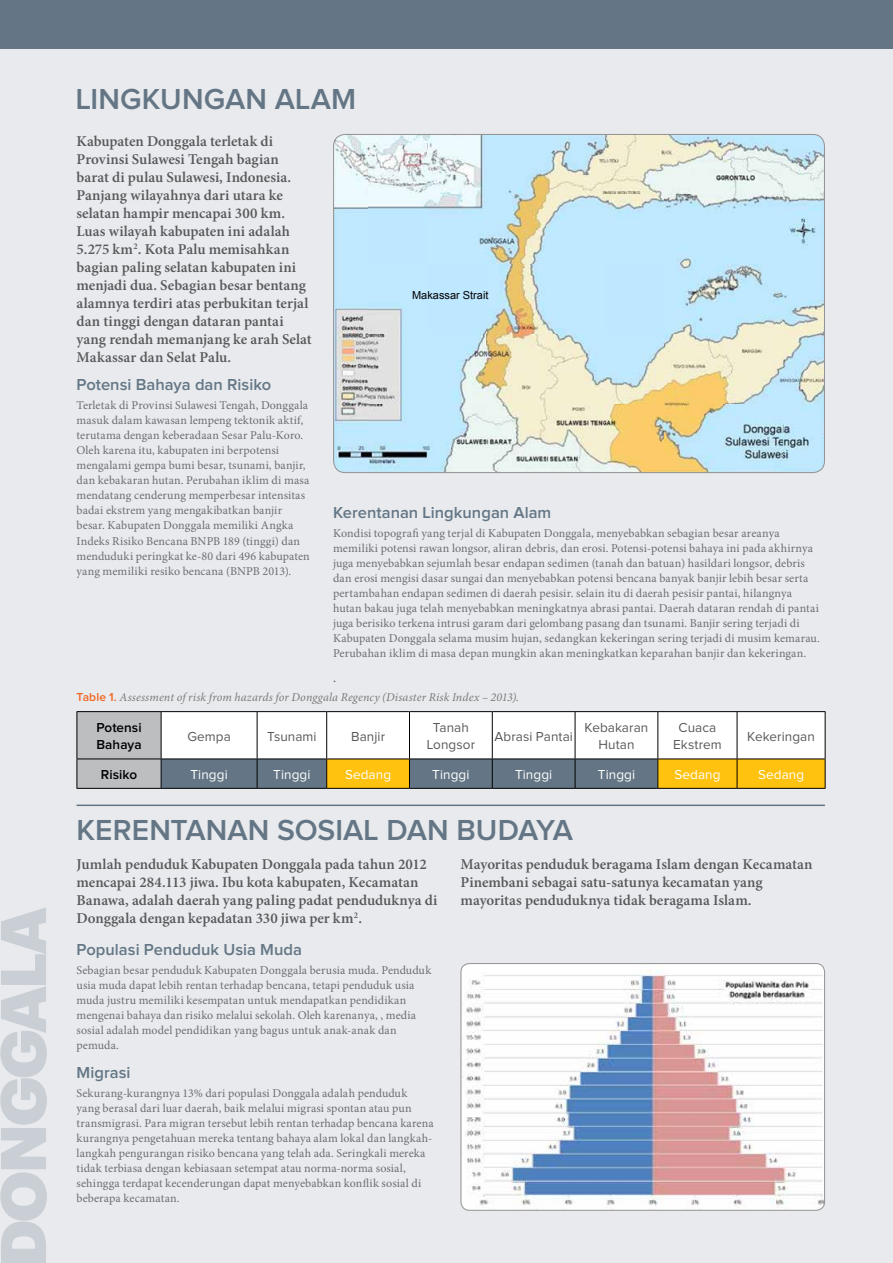
<style>
.page{position:relative;width:893px;height:1263px;background:#fff}
.page>*{position:absolute;margin:0;border:0;box-sizing:border-box;transform-origin:0 0}
.t1{font:900 63px "Graphik";letter-spacing:-.04em;color:#c9cfd4}
.t2{font:600 30px "Proxima Nova";color:#647685}
.t3{font:600 16.5px "Proxima Nova";color:#647685}
.t4{font:600 15px/18px "Minion Pro";color:#58595b}
.t5{font:13.5px/16.5px "Proxima Nova";letter-spacing:.005em;color:#58595b;text-align:center}
.t6{font:13.5px "Proxima Nova";letter-spacing:.005em;color:#fff}
.t7{font:600 13.5px/16.5px "Proxima Nova";letter-spacing:.005em;color:#000}
.t8{font:13.5px "Minion Pro";color:#58595b}
.t9{font:12px/15px "Minion Pro";letter-spacing:.01em;color:#6d6e71}
.t10{font:italic 12px "Minion Pro";letter-spacing:.01em;color:#7d7b7b}
.t11{font:10.95px "Arial";color:#000}
.s1{font-family:"Proxima Nova";font-weight:600;font-style:normal;color:#f26522}
</style>
<div class="page">
<div style="left:0;top:2px;width:893px;height:1261px;background:#e8eaed"></div>
<div style="left:0;top:0;width:893px;height:49px;background:#647685"></div>
<hr style="left:77px;top:804px;width:748px;height:2px;background:#647685">
<img style="left:461px;top:963px;width:364px;height:247px">
<div style="left:461px;top:963px;width:364px;height:247px;border:1px solid #939191;border-radius:9px"></div>
<hr style="left:77px;top:711px;width:84px;height:1px;background:#000">
<hr style="left:161px;top:711px;width:96px;height:1px;background:#000">
<hr style="left:257px;top:711px;width:70px;height:1px;background:#000">
<hr style="left:327px;top:711px;width:82px;height:1px;background:#000">
<hr style="left:409px;top:711px;width:83px;height:1px;background:#000">
<hr style="left:492px;top:711px;width:83px;height:1px;background:#000">
<hr style="left:575px;top:711px;width:83px;height:1px;background:#000">
<hr style="left:658px;top:711px;width:79px;height:1px;background:#000">
<hr style="left:737px;top:711px;width:88px;height:1px;background:#000">
<svg style="left:77px;top:712px;width:749px;height:76px;background:#cfccb8"></svg>
<hr style="left:77px;top:788px;width:84px;height:1px;background:#000">
<hr style="left:161px;top:788px;width:96px;height:1px;background:#000">
<hr style="left:257px;top:788px;width:70px;height:1px;background:#000">
<hr style="left:327px;top:788px;width:82px;height:1px;background:#000">
<hr style="left:409px;top:788px;width:83px;height:1px;background:#000">
<hr style="left:492px;top:788px;width:83px;height:1px;background:#000">
<hr style="left:575px;top:788px;width:83px;height:1px;background:#000">
<hr style="left:658px;top:788px;width:79px;height:1px;background:#000">
<hr style="left:737px;top:788px;width:88px;height:1px;background:#000">
<img style="left:368px;top:136px;width:415px;height:335px">
<svg style="left:334px;top:134px;width:34px;height:339px"></svg>
<hr style="left:368px;top:474px;width:60px;height:1px;background:#000">
<hr style="left:428px;top:474px;width:59px;height:1px;background:#000">
<hr style="left:487px;top:474px;width:59px;height:1px;background:#000">
<hr style="left:546px;top:474px;width:59px;height:1px;background:#000">
<hr style="left:605px;top:474px;width:59px;height:1px;background:#000">
<hr style="left:664px;top:474px;width:60px;height:1px;background:#000">
<hr style="left:724px;top:474px;width:59px;height:1px;background:#000">
<svg style="left:783px;top:134px;width:41px;height:339px;background:#c4e2ed"></svg>
<h1 class="t1" style="left:-26px;top:1267px;width:362px;rotate:-90deg">DONGGALA</h1>
<h2 class="t2" style="left:76px;top:85px;width:282px">LINGKUNGAN ALAM</h2>
<p class="t4" style="left:77px;top:132px;width:237px">Kabupaten Donggala terletak di Provinsi Sulawesi Tengah bagian barat di pulau Sulawesi, Indonesia.<br>Panjang wilayahnya dari utara ke selatan hampir mencapai 300 km.<br>Luas wilayah kabupaten ini adalah 5.275 km<sup>2</sup>. Kota Palu memisahkan bagian paling selatan kabupaten ini menjadi dua. Sebagian besar bentang alamnya terdiri atas perbukitan terjal dan tinggi dengan dataran pantai yang rendah memanjang ke arah Selat Makassar dan Selat Palu.</p>
<h3 class="t3" style="left:77px;top:377px;width:196px">Potensi Bahaya dan Risiko</h3>
<p class="t9" style="left:77px;top:398px;width:235px">Terletak di Provinsi Sulawesi Tengah, Donggala masuk dalam kawasan lempeng tektonik aktif, terutama dengan keberadaan Sesar Palu-Koro.<br>Oleh karena itu, kabupaten ini berpotensi mengalami gempa bumi besar, tsunami, banjir, dan kebakaran hutan. Perubahan iklim di masa mendatang cenderung memperbesar intensitas badai ekstrem yang mengakibatkan banjir besar. Kabupaten Donggala memiliki Angka Indeks Risiko Bencana BNPB 189 (tinggi) dan menduduki peringkat ke-80 dari 496 kabupaten yang memiliki resiko bencana (BNPB 2013).</p>
<p class="t11" style="left:412px;top:288px;width:78px">Makassar Strait</p>
<h3 class="t3" style="left:333px;top:505px;width:220px">Kerentanan Lingkungan Alam</h3>
<p class="t9" style="left:333px;top:526px;width:488px">Kondisi topografi yang terjal di Kabupaten Donggala, menyebabkan sebagian besar areanya memiliki potensi rawan longsor, aliran debris, dan erosi. Potensi-potensi bahaya ini pada akhirnya juga menyebabkan sejumlah besar endapan sedimen (tanah dan batuan) hasildari longsor, debris dan erosi mengisi dasar sungai dan menyebabkan potensi bencana banyak banjir lebih besar serta pertambahan endapan sedimen di daerah pesisir. selain itu di daerah pesisir pantai, hilangnya hutan bakau juga telah menyebabkan meningkatnya abrasi pantai. Daerah dataran rendah di pantai juga berisiko terkena intrusi garam dari gelombang pasang dan tsunami. Banjir sering terjadi di Kabupaten Donggala selama musim hujan, sedangkan kekeringan sering terjadi di musim kemarau.<br>Perubahan iklim di masa depan mungkin akan meningkatkan keparahan banjir dan kekeringan.</p>
<p class="t8" style="left:333px;top:669px;width:5px">.</p>
<p class="t10" style="left:77px;top:689px;width:444px"><span class="s1">Table 1.</span> Assessment of risk from hazards for Donggala Regency (Disaster Risk Index – 2013).</p>
<p class="t7" style="left:96px;top:720px;width:47px">Potensi<br>Bahaya</p>
<p class="t5" style="left:187px;top:728px;width:45px">Gempa</p>
<p class="t5" style="left:267px;top:728px;width:51px">Tsunami</p>
<p class="t5" style="left:351px;top:728px;width:36px">Banjir</p>
<p class="t5" style="left:427px;top:720px;width:50px">Tanah<br>Longsor</p>
<p class="t5" style="left:494px;top:728px;width:80px">Abrasi Pantai</p>
<p class="t5" style="left:585px;top:720px;width:65px">Kebakaran<br>Hutan</p>
<p class="t5" style="left:673px;top:720px;width:50px">Cuaca<br>Ekstrem</p>
<p class="t5" style="left:747px;top:728px;width:69px">Kekeringan</p>
<p class="t7" style="left:101px;top:767px;width:38px">Risiko</p>
<p class="t6" style="left:190px;top:768px;width:39px">Tinggi</p>
<p class="t6" style="left:273px;top:768px;width:39px">Tinggi</p>
<p class="t6" style="left:345px;top:768px;width:48px">Sedang</p>
<p class="t6" style="left:432px;top:768px;width:39px">Tinggi</p>
<p class="t6" style="left:515px;top:768px;width:39px">Tinggi</p>
<p class="t6" style="left:598px;top:768px;width:39px">Tinggi</p>
<p class="t6" style="left:674px;top:768px;width:48px">Sedang</p>
<p class="t6" style="left:758px;top:768px;width:48px">Sedang</p>
<h2 class="t2" style="left:77px;top:816px;width:498px">KERENTANAN SOSIAL DAN BUDAYA</h2>
<p class="t4" style="left:77px;top:855px;width:362px">Jumlah penduduk Kabupaten Donggala pada tahun 2012 mencapai 284.113 jiwa. Ibu kota kabupaten, Kecamatan Banawa, adalah daerah yang paling padat penduduknya di Donggala dengan kepadatan 330 jiwa per km<sup>2</sup>.</p>
<p class="t4" style="left:461px;top:855px;width:354px">Mayoritas penduduk beragama Islam dengan Kecamatan<br>Pinembani sebagai satu-satunya kecamatan yang mayoritas penduduknya tidak beragama Islam.</p>
<h3 class="t3" style="left:77px;top:942px;width:227px">Populasi Penduduk Usia Muda</h3>
<p class="t9" style="left:77px;top:963px;width:356px">Sebagian besar penduduk Kabupaten Donggala berusia muda. Penduduk usia muda dapat lebih rentan terhadap bencana, tetapi penduduk usia muda justru memiliki kesempatan untuk mendapatkan pendidikan mengenai bahaya dan risiko melalui sekolah. Oleh karenanya, , media sosial adalah model pendidikan yang bagus untuk anak-anak dan pemuda.</p>
<h3 class="t3" style="left:77px;top:1064px;width:55px">Migrasi</h3>
<p class="t9" style="left:77px;top:1085px;width:359px">Sekurang-kurangnya 13% dari populasi Donggala adalah penduduk yang berasal dari luar daerah, baik melalui migrasi spontan atau pun transmigrasi. Para migran tersebut lebih rentan terhadap bencana karena kurangnya pengetahuan mereka tentang bahaya alam lokal dan langkah&shy;langkah pengurangan risiko bencana yang telah ada. Seringkali mereka tidak terbiasa dengan kebiasaan setempat atau norma-norma sosial, sehingga terdapat kecenderungan dapat menyebabkan konflik sosial di beberapa kecamatan.</p>
</div>
